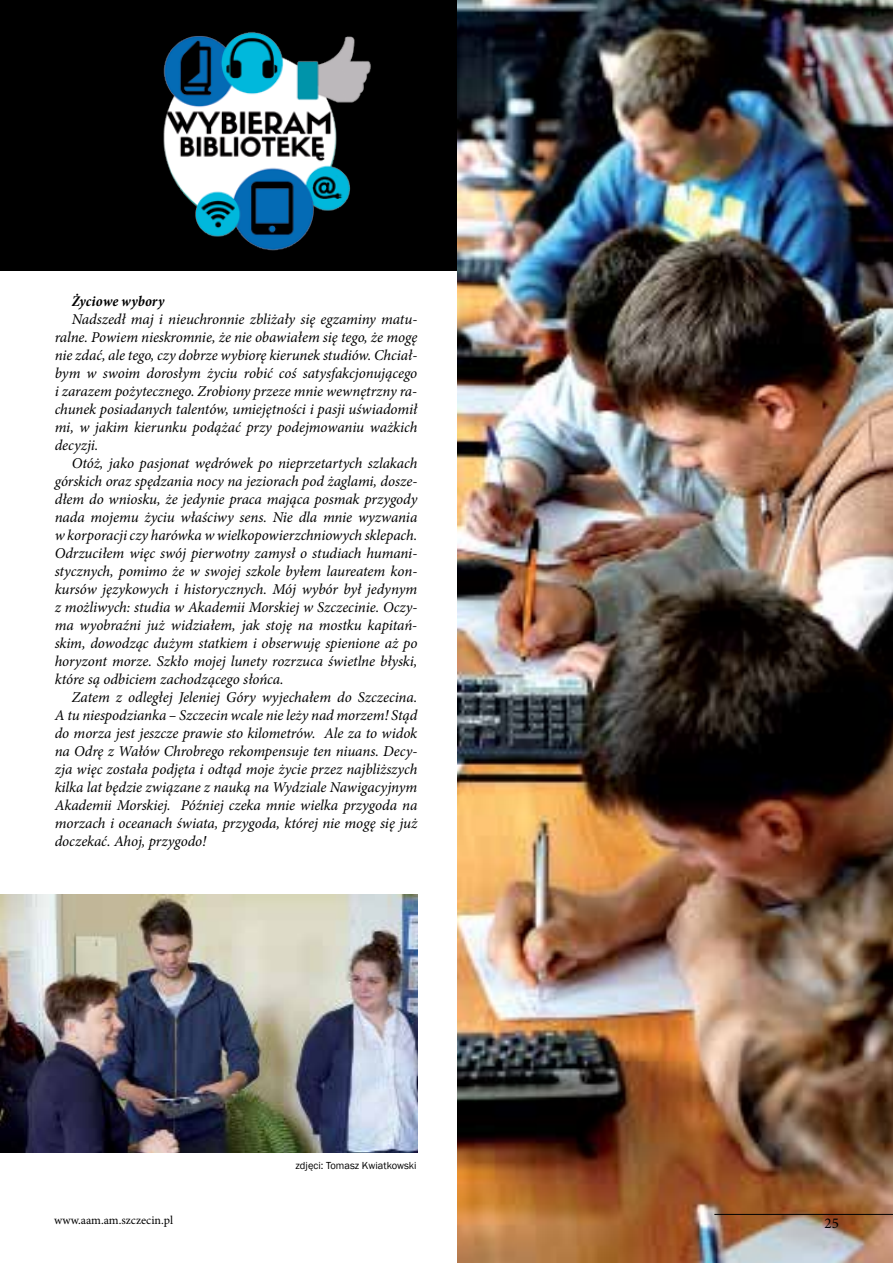
<style>
.page{position:relative;width:893px;height:1263px;background:#fff}
.page>*{position:absolute;margin:0;border:0;box-sizing:border-box;transform-origin:0 0}
.t1{font:italic 15px/18px "Minion Pro";letter-spacing:-.005em;color:#000;text-align:justify}
.t2{font:italic 700 condensed 15px "Minion Pro";letter-spacing:.005em;color:#000}
.t3{font:15px "Minion Pro";color:#000}
.t4{font:12px "Minion Pro";color:#000}
.t5{font:10.5px "Franklin Gothic";color:#000}
</style>
<div class="page">
<div style="left:0;top:0;width:893px;height:270px;background:#000"></div>
<img style="left:458px;top:0;width:435px;height:1263px">
<img style="left:0;top:894px;width:417px;height:259px">
<img style="left:163px;top:32px;width:208px;height:219px">
<hr style="left:714px;top:1214px;width:179px;height:1px;background:#000">
<p class="t2" style="left:72px;top:291px;width:94px">Życiowe wybory</p>
<p class="t1" style="left:55px;top:310px;width:364px;text-indent:17px">Nadszedł maj i nieuchronnie zbliżały się egzaminy matu&shy;ralne. Powiem nieskromnie, że nie obawiałem się tego, że mogę nie zdać, ale tego, czy dobrze wybiorę kierunek studiów. Chciał&shy;bym w swoim dorosłym życiu robić coś satysfakcjonującego i zarazem pożytecznego. Zrobiony przeze mnie wewnętrzny ra&shy;chunek posiadanych talentów, umiejętności i pasji uświadomił mi, w jakim kierunku podążać przy podejmowaniu ważkich decyzji.</p>
<p class="t1" style="left:55px;top:454px;width:364px;text-indent:17px">Otóż, jako pasjonat wędrówek po nieprzetartych szlakach górskich oraz spędzania nocy na jeziorach pod żaglami, dosze&shy;dłem do wniosku, że jedynie praca mająca posmak przygody nada mojemu życiu właściwy sens. Nie dla mnie wyzwania w korporacji czy harówka w wielkopowierzchniowych sklepach.<br>Odrzuciłem więc swój pierwotny zamysł o studiach humani&shy;stycznych, pomimo że w swojej szkole byłem laureatem kon&shy;kursów językowych i historycznych. Mój wybór był jedynym z możliwych: studia w Akademii Morskiej w Szczecinie. Oczy&shy;ma wyobraźni już widziałem, jak stoję na mostku kapitań&shy;skim, dowodząc dużym statkiem i obserwuję spienione aż po horyzont morze. Szkło mojej lunety rozrzuca świetlne błyski, które są odbiciem zachodzącego słońca.</p>
<p class="t1" style="left:55px;top:688px;width:364px;text-indent:17px">Zatem z odległej Jeleniej Góry wyjechałem do Szczecina.<br>A tu niespodzianka – Szczecin wcale nie leży nad morzem! Stąd do morza jest jeszcze prawie sto kilometrów. Ale za to widok na Odrę z Wałów Chrobrego rekompensuje ten niuans. Decy&shy;zja więc została podjęta i odtąd moje życie przez najbliższych kilka lat będzie związane z nauką na Wydziale Nawigacyjnym Akademii Morskiej. Później czeka mnie wielka przygoda na morzach i oceanach świata, przygoda, której nie mogę się już doczekać. Ahoj, przygodo!</p>
<p class="t5" style="left:296px;top:1158px;width:123px">zdjęci: Tomasz Kwiatkowski</p>
<p class="t4" style="left:54px;top:1212px;width:121px">www.aam.am.szczecin.pl</p>
<p class="t3" style="left:825px;top:1213px;width:16px">25</p>
</div>
